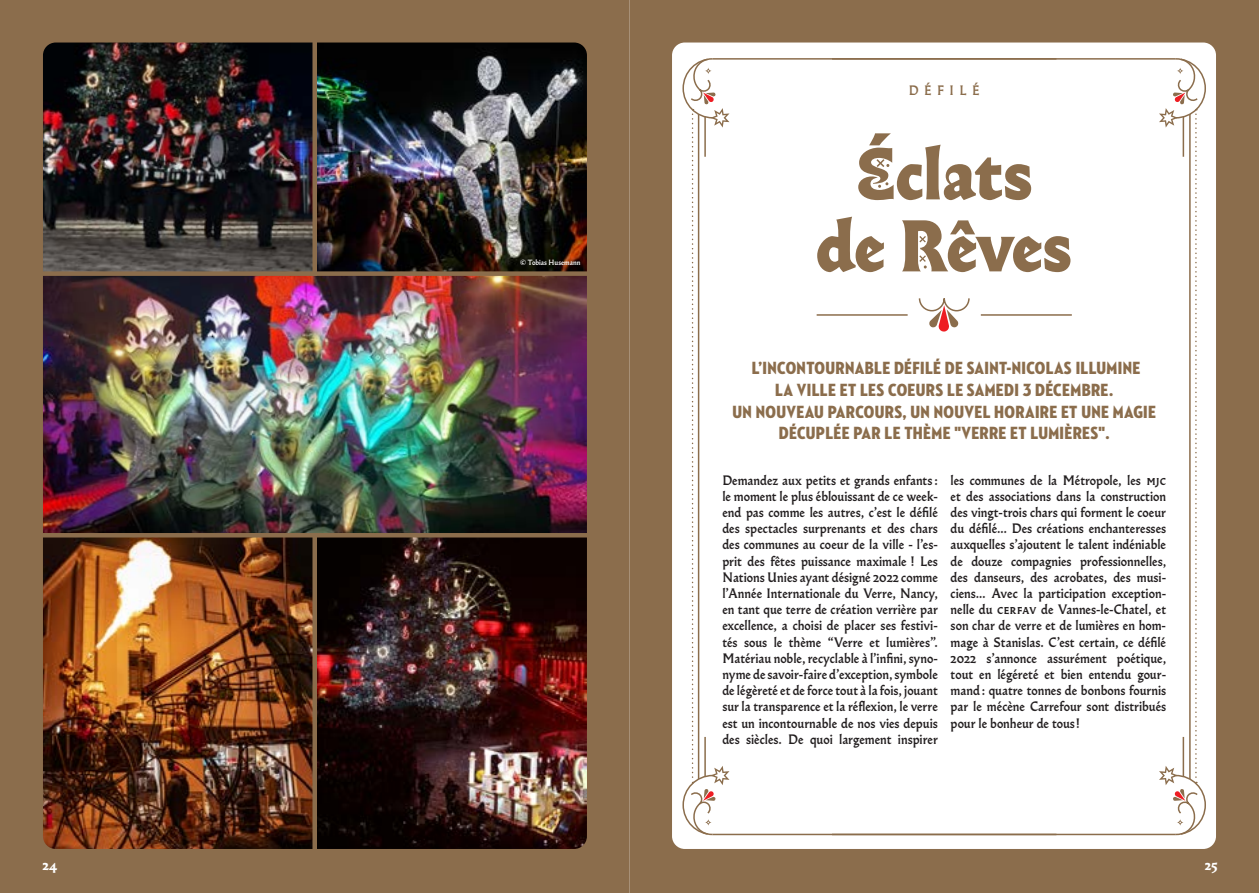
<style>
.page{position:relative;width:1259px;height:893px;background:#fff}
.page>*{position:absolute;margin:0;border:0;box-sizing:border-box;transform-origin:0 0}
.t1{font:800 72px/72px "Almost Roman";letter-spacing:-.01em;color:#8b6d4c;text-align:center}
.t2{font:18px/21.6px "Neutraface 2 Condensed Titling";letter-spacing:.02em;color:#8b6d4c;text-align:center}
.t3{font:500 13.5px/16.2px "Almost Roman";color:#231f20;text-align:justify}
.t4{font:500 13.5px "Almost Roman";letter-spacing:.4em;color:#8b6d4c}
.t5{font:900 13.5px "Almost Roman";color:#fff}
.t6{font:500 7.5px "Almost Roman";color:#fff}
</style>
<div class="page">
<svg style="left:629px;top:0;width:630px;height:893px"></svg>
<img style="left:0;top:0;width:629px;height:893px">
<svg style="left:918px;top:297px;width:52px;height:35px"></svg>
<hr style="left:816px;top:314px;width:91px;height:2px;background:#8b6d4c">
<hr style="left:981px;top:314px;width:90px;height:2px;background:#8b6d4c">
<div style="left:31px;top:271px;width:591px;height:5px;background:#8b6d4c"></div>
<hr style="left:31px;top:533px;width:591px;height:4px;background:#8b6d4c">
<div style="left:312px;top:535px;width:5px;height:332px;background:#8b6d4c"></div>
<div style="left:312px;top:38px;width:5px;height:238px;background:#8b6d4c"></div>
<hr style="left:832px;top:58px;width:343px;height:2px;background:#8b6d4c">
<hr style="left:712px;top:58px;width:344px;height:2px;background:#8b6d4c">
<hr style="left:712px;top:834px;width:344px;height:1px;background:#8b6d4c">
<hr style="left:832px;top:834px;width:343px;height:1px;background:#8b6d4c">
<svg style="left:1159px;top:57px;width:47px;height:779px"></svg>
<svg style="left:682px;top:57px;width:47px;height:779px"></svg>
<hr style="left:704px;top:117px;width:2px;height:40px;background:#8b6d4c">
<hr style="left:1182px;top:117px;width:2px;height:40px;background:#8b6d4c">
<hr style="left:704px;top:737px;width:2px;height:40px;background:#8b6d4c">
<hr style="left:1182px;top:737px;width:2px;height:40px;background:#8b6d4c">
<p class="t6" style="left:520px;top:258px;width:62px">© Tobias Husemann</p>
<p class="t4" style="left:909px;top:81px;width:72px">DÉFILÉ</p>
<h1 class="t1" style="left:816px;top:137px;width:257px">Éclats de Rêves</h1>
<h2 class="t2" style="left:732px;top:358px;width:425px">L’INCONTOURNABLE DÉFILÉ DE SAINT-NICOLAS ILLUMINE<br>LA VILLE ET LES COEURS LE SAMEDI 3 DÉCEMBRE.<br>UN NOUVEAU PARCOURS, UN NOUVEL HORAIRE ET UNE MAGIE DÉCUPLÉE PAR LE THÈME "VERRE ET LUMIÈRES".</h2>
<p class="t3" style="left:722px;top:471px;width:217px">Demandez aux petits et grands enfants : le moment le plus éblouissant de ce week&shy;end pas comme les autres, c’est le défilé des spectacles surprenants et des chars des communes au coeur de la ville - l’es&shy;prit des fêtes puissance maximale ! Les Nations Unies ayant désigné 2022 comme l’Année Internationale du Verre, Nancy, en tant que terre de création verrière par excellence, a choisi de placer ses festivi&shy;tés sous le thème “Verre et lumières”.<br>Matériau noble, recyclable à l’infini, syno&shy;nyme de savoir-faire d’exception, symbole de légèreté et de force tout à la fois, jouant sur la transparence et la réflexion, le verre est un incontournable de nos vies depuis des siècles. De quoi largement inspirer</p>
<p class="t3" style="left:950px;top:471px;width:217px">les communes de la Métropole, les mjc et des associations dans la construction des vingt-trois chars qui forment le coeur du défilé... Des créations enchanteresses auxquelles s'ajoutent le talent indéniable de douze compagnies professionnelles, des danseurs, des acrobates, des musi&shy;ciens… Avec la participation exception&shy;nelle du cerfav de Vannes-le-Chatel, et son char de verre et de lumières en hom&shy;mage à Stanislas. C’est certain, ce défilé 2022 s’annonce assurément poétique, tout en légéreté et bien entendu gour&shy;mand : quatre tonnes de bonbons fournis par le mécène Carrefour sont distribués pour le bonheur de tous!</p>
<p class="t5" style="left:43px;top:855px;width:16px">24</p>
<p class="t5" style="left:1204px;top:855px;width:14px">25</p>
</div>
